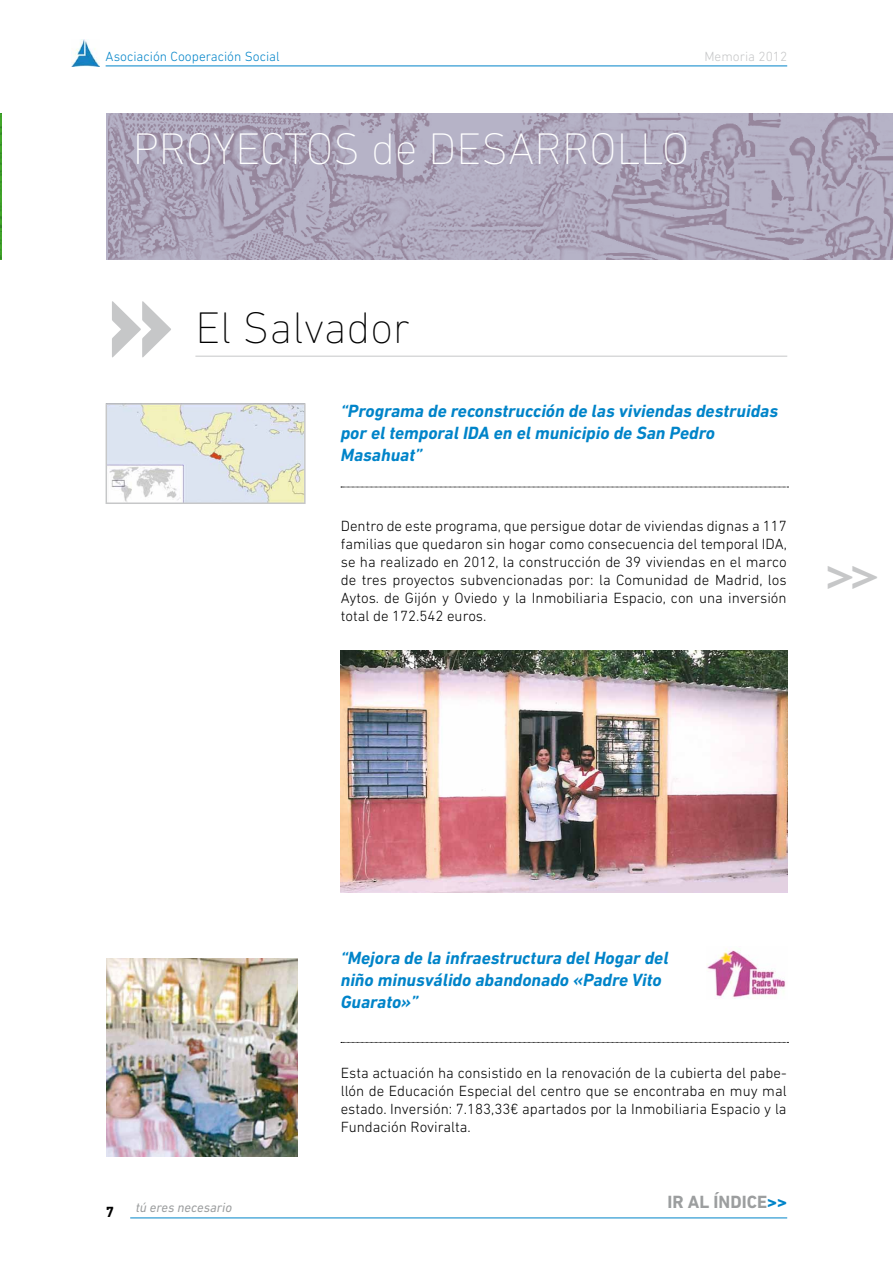
<style>
.page{position:relative;width:893px;height:1263px;background:#fff}
.page>*{position:absolute;margin:0;border:0;box-sizing:border-box;transform-origin:0 0}
.t1{font:900 108px "DIN Next LT Pro";color:#c6c7c8}
.t2{font:200 45px "DIN Next LT Pro";color:#fff}
.t3{font:200 45px "DIN Next LT Pro";color:#000}
.t4{font:700 43.5px "Times";color:#c6c7c8}
.t5{font:italic 700 18px/21.6px "DIN Next LT Pro";color:#0084c9}
.t6{font:700 18px "DIN Next LT Pro";color:#9c9e9f}
.t7{font:300 15px/18px "DIN Next LT Pro";color:#000;text-align:justify}
.t8{font:700 15px "DIN Next LT Pro";color:#000}
.t9{font:300 13.5px "DIN Next LT Pro";color:#0084c9}
.t10{font:italic 13.5px "DIN Next LT Pro";color:#9c9e9f}
.t11{font:300 13.5px "DIN Next LT Pro";color:#c6c7c8}
.s1{color:#0084c9}
</style>
<div class="page">
<hr style="left:106px;top:66px;width:681px;height:1px;background:#0084c9">
<hr style="left:130px;top:1218px;width:657px;height:1px;background:#0084c9">
<img style="left:71px;top:40px;width:29px;height:26px">
<img style="left:108px;top:113px;width:785px;height:147px">
<img style="left:0;top:113px;width:1px;height:147px">
<svg style="left:341px;top:487px;width:447px;height:1px"></svg>
<svg style="left:341px;top:1042px;width:447px;height:1px"></svg>
<hr style="left:195px;top:356px;width:592px;height:1px;background:#c6c7c8">
<img style="left:109px;top:406px;width:194px;height:95px">
<div style="left:106px;top:403px;width:200px;height:101px;border:2px solid #c6c7c8"></div>
<img style="left:341px;top:651px;width:446px;height:241px">
<img style="left:106px;top:958px;width:192px;height:199px">
<img style="left:706px;top:948px;width:80px;height:51px">
<p class="t9" style="left:106px;top:48px;width:176px">Asociación Cooperación Social</p>
<p class="t11" style="left:704px;top:48px;width:84px">Memoria 2012</p>
<h2 class="t2" style="left:133px;top:123px;width:558px">PROYECTOS de DESARROLLO</h2>
<h1 class="t1" style="left:106px;top:256px;width:68px">»</h1>
<h2 class="t3" style="left:195px;top:302px;width:216px">El Salvador</h2>
<p class="t5" style="left:341px;top:400px;width:439px">“Programa de reconstrucción de las viviendas destruidas por el temporal IDA en el municipio de San Pedro<br>Masahuat”</p>
<p class="t7" style="left:341px;top:516px;width:448px">Dentro de este programa, que persigue dotar de viviendas dignas a 117 familias que quedaron sin hogar como consecuencia del temporal IDA, se ha realizado en 2012, la construcción de 39 viviendas en el marco de tres proyectos subvencionadas por: la Comunidad de Madrid, los Aytos. de Gijón y Oviedo y la Inmobiliaria Espacio, con una inversión total de 172.542 euros.</p>
<h3 class="t4" style="left:828px;top:533px;width:51px">&gt;&gt;</h3>
<p class="t8" style="left:106px;top:1203px;width:10px">7</p>
<p class="t10" style="left:136px;top:1200px;width:98px">tú eres necesario</p>
<p class="t5" style="left:341px;top:947px;width:329px">“Mejora de la infraestructura del Hogar del niño minusválido abandonado «Padre Vito<br>Guarato»”</p>
<p class="t7" style="left:341px;top:1063px;width:447px">Esta actuación ha consistido en la renovación de la cubierta del pabe&shy;llón de Educación Especial del centro que se encontraba en muy mal estado. Inversión: 7.183,33€ apartados por la Inmobiliaria Espacio y la Fundación Roviralta.</p>
<p class="t6" style="left:667px;top:1191px;width:121px">IR AL ÍNDICE<span class="s1">&gt;&gt;</span></p>
</div>
